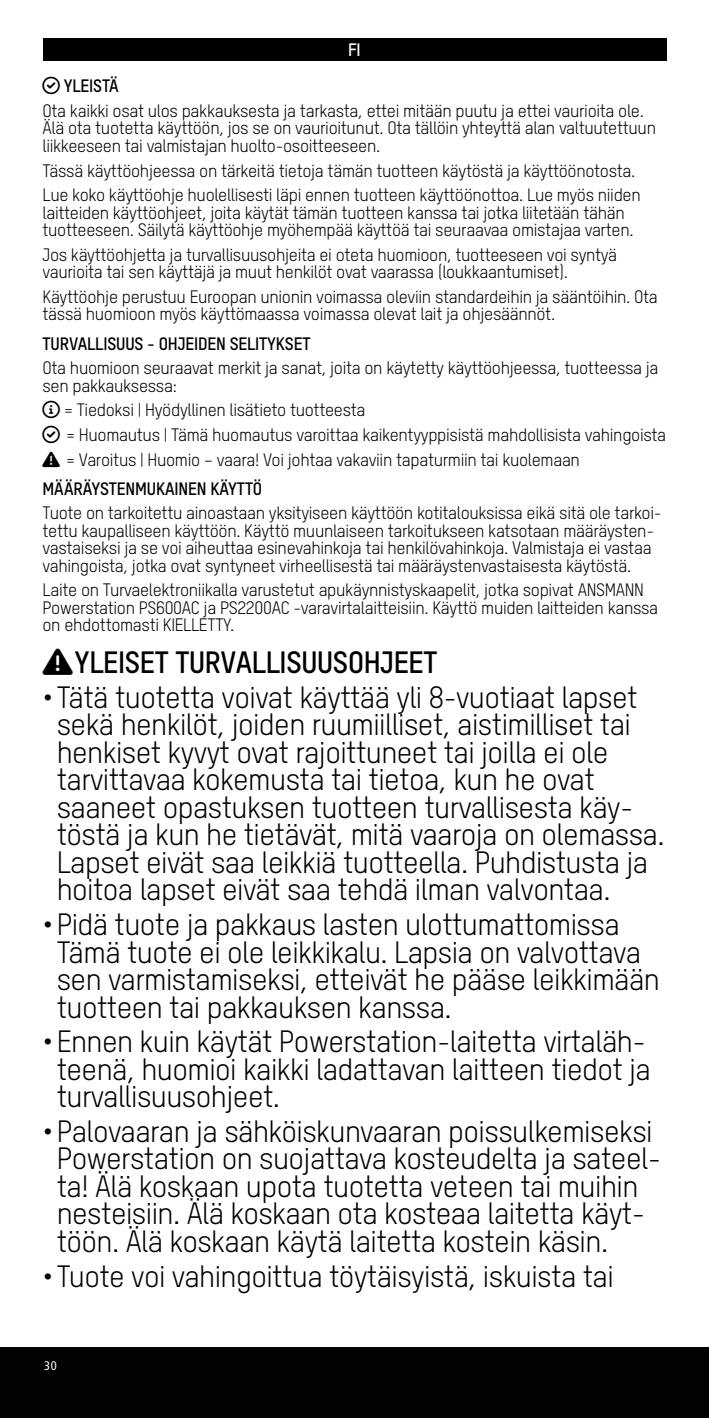
<style>
.page{position:relative;width:709px;height:1418px;background:#fff}
.page>*{position:absolute;margin:0;border:0;box-sizing:border-box;transform-origin:0 0}
.t1{font:30px/27.5px "T Star Pro Regular";letter-spacing:-.02em;color:#000}
.t2{font:30px "T Star Pro Bold";letter-spacing:-.01em;color:#000}
.t3{font:17.5px/17.5px "T Star Pro Regular";letter-spacing:-.02em;color:#000}
.t4{font:17.5px "T Star Pro Bold";letter-spacing:-.01em;color:#000}
.t5{font:17.5px "T Star Pro Bold";color:#fff}
.t6{font:condensed 12.5px "Frutiger LT Std";color:#fff}
</style>
<div class="page">
<div style="left:0;top:1346px;width:709px;height:71px;background:#020203"></div>
<div style="left:43px;top:38px;width:623px;height:23px;background:#000"></div>
<p class="t5" style="left:348px;top:37px;width:14px">FI</p>
<p class="t4" style="left:64px;top:73px;width:56px">YLEISTÄ</p>
<p class="t3" style="left:43px;top:101px;width:615px">Ota kaikki osat ulos pakkauksesta ja tarkasta, ettei mitään puutu ja ettei vaurioita ole.<br>Älä ota tuotetta käyttöön, jos se on vaurioitunut. Ota tällöin yhteyttä alan valtuutettuun liikkeeseen tai valmistajan huolto-osoitteeseen.</p>
<p class="t3" style="left:43px;top:157px;width:600px;line-height:24.5px">Tässä käyttöohjeessa on tärkeitä tietoja tämän tuotteen käytöstä ja käyttöönotosta.<br>Lue koko käyttöohje huolellisesti läpi ennen tuotteen käyttöönottoa. Lue myös niiden</p>
<p class="t3" style="left:43px;top:202px;width:592px">laitteiden käyttöohjeet, joita käytät tämän tuotteen kanssa tai jotka liitetään tähän tuotteeseen. Säilytä käyttöohje myöhempää käyttöä tai seuraavaa omistajaa varten.</p>
<p class="t3" style="left:43px;top:245px;width:576px">Jos käyttöohjetta ja turvallisuusohjeita ei oteta huomioon, tuotteeseen voi syntyä vaurioita tai sen käyttäjä ja muut henkilöt ovat vaarassa (loukkaantumiset).</p>
<p class="t3" style="left:43px;top:287px;width:617px">Käyttöohje perustuu Euroopan unionin voimassa oleviin standardeihin ja sääntöihin. Ota tässä huomioon myös käyttömaassa voimassa olevat lait ja ohjesäännöt.</p>
<p class="t4" style="left:43px;top:330px;width:269px">TURVALLISUUS - OHJEIDEN SELITYKSET</p>
<p class="t3" style="left:43px;top:358px;width:617px">Ota huomioon seuraavat merkit ja sanat, joita on käytetty käyttöohjeessa, tuotteessa ja sen pakkauksessa:</p>
<p class="t3" style="left:43px;top:400px;width:324px">●■□ = Tiedoksi | Hyödyllinen lisätieto tuotteesta</p>
<p class="t3" style="left:43px;top:425px;width:625px">● = Huomautus | Tämä huomautus varoittaa kaikentyyppisistä mahdollisista vahingoista</p>
<p class="t3" style="left:43px;top:449px;width:539px">▼■●●▼□■ = Varoitus | Huomio – vaara! Voi johtaa vakaviin tapaturmiin tai kuolemaan</p>
<p class="t4" style="left:43px;top:475px;width:221px">MÄÄRÄYSTENMUKAINEN KÄYTTÖ</p>
<p class="t3" style="left:43px;top:503px;width:620px">Tuote on tarkoitettu ainoastaan yksityiseen käyttöön kotitalouksissa eikä sitä ole tarkoi&shy;tettu kaupalliseen käyttöön. Käyttö muunlaiseen tarkoitukseen katsotaan määräysten&shy;vastaiseksi ja se voi aiheuttaa esinevahinkoja tai henkilövahinkoja. Valmistaja ei vastaa vahingoista, jotka ovat syntyneet virheellisestä tai määräystenvastaisesta käytöstä.</p>
<p class="t3" style="left:43px;top:580px;width:617px">Laite on Turvaelektroniikalla varustetut apukäynnistyskaapelit, jotka sopivat ANSMANN<br>Powerstation PS600AC ja PS2200AC -varavirtalaitteisiin. Käyttö muiden laitteiden kanssa on ehdottomasti KIELLETTY.</p>
<h1 class="t2" style="left:43px;top:640px;width:396px">⚠YLEISET TURVALLISUUSOHJEET</h1>
<p class="t1" style="left:57px;top:681px;width:609px;text-indent:-14px">•Tätä tuotetta voivat käyttää yli 8-vuotiaat lapset sekä henkilöt, joiden ruumiilliset, aistimilliset tai henkiset kyvyt ovat rajoittuneet tai joilla ei ole tarvittavaa kokemusta tai tietoa, kun he ovat saaneet opastuksen tuotteen turvallisesta käy&shy;töstä ja kun he tietävät, mitä vaaroja on olemassa.<br>Lapset eivät saa leikkiä tuotteella. Puhdistusta ja hoitoa lapset eivät saa tehdä ilman valvontaa.</p>
<h1 class="t1" style="left:57px;top:908px;width:605px;text-indent:-14px">•Pidä tuote ja pakkaus lasten ulottumattomissa Tämä tuote ei ole leikkikalu. Lapsia on valvottava sen varmistamiseksi, etteivät he pääse leikkimään tuotteen tai pakkauksen kanssa.</h1>
<h1 class="t1" style="left:57px;top:1025px;width:595px;text-indent:-14px">•Ennen kuin käytät Powerstation-laitetta virtaläh&shy;teenä, huomioi kaikki ladattavan laitteen tiedot ja turvallisuusohjeet.</h1>
<p class="t1" style="left:57px;top:1115px;width:606px;text-indent:-14px">•Palovaaran ja sähköiskunvaaran poissulkemiseksi Powerstation on suojattava kosteudelta ja sateel&shy;ta! Älä koskaan upota tuotetta veteen tai muihin nesteisiin. Älä koskaan ota kosteaa laitetta käyt&shy;töön. Älä koskaan käytä laitetta kostein käsin.</p>
<h1 class="t1" style="left:43px;top:1259px;width:573px">•Tuote voi vahingoittua töytäisyistä, iskuista tai</h1>
<p class="t6" style="left:44px;top:1357px;width:14px">30</p>
</div>
